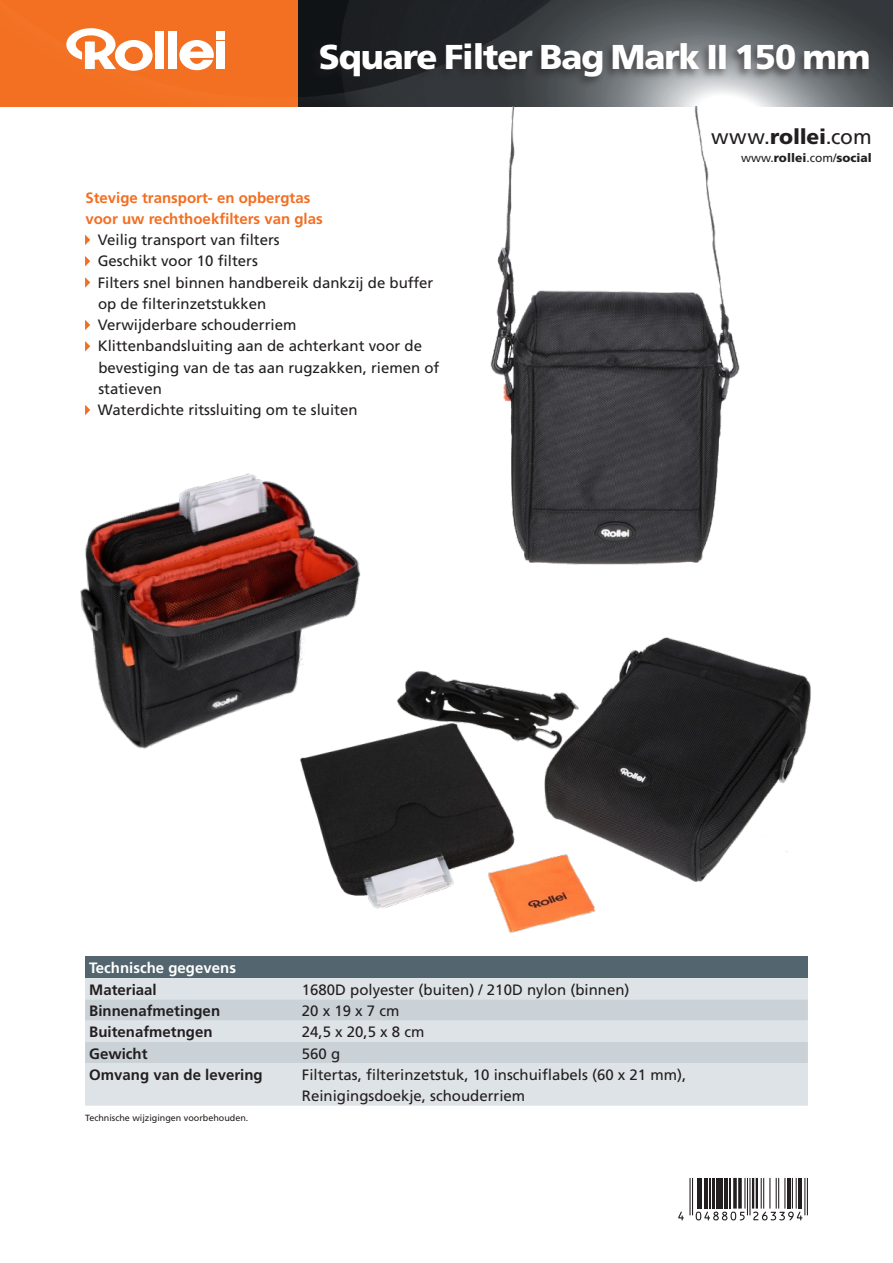
<style>
.page{position:relative;width:893px;height:1263px;background:#fff}
.page>*{position:absolute;margin:0;border:0;box-sizing:border-box;transform-origin:0 0}
.t1{font:900 34.5px "Frutiger LT";letter-spacing:-.03em;color:#fff}
.t2{font:21px "Frutiger LT";letter-spacing:.015em;color:#231f20}
._020_bold{font:15px/21.3px "Frutiger LT";color:#231f20}
.t3{font:700 15px "Frutiger LT";color:#231f20}
._020_bold-2{font:700 15px "Frutiger LT";color:#f36e21}
._020_bold-3{font:700 15px "Frutiger LT";color:#fff}
.t4{font:900 12px "Frutiger LT";color:#231f20}
.t5{font:9px "Frutiger LT";color:#231f20}
.s1{font-weight:900}
.s2{font-weight:400}
</style>
<div class="page">
<img style="left:298px;top:0;width:595px;height:106px">
<div style="left:0;top:0;width:298px;height:106px;background:#f36f21"></div>
<svg style="left:179px;top:40px;width:35px;height:30px"></svg>
<div style="left:155px;top:32px;width:9px;height:37px;background:#fff"></div>
<div style="left:168px;top:32px;width:8px;height:37px;background:#fff"></div>
<div style="left:216px;top:32px;width:9px;height:8px;background:#fff"></div>
<div style="left:216px;top:41px;width:9px;height:28px;background:#fff"></div>
<svg style="left:66px;top:28px;width:87px;height:43px"></svg>
<div style="left:309px;top:40px;width:563px;height:48px;background:#231f20;opacity:.6"></div>
<img style="left:300px;top:637px;width:511px;height:296px">
<img style="left:485px;top:106px;width:255px;height:459px">
<img style="left:80px;top:473px;width:292px;height:283px">
<svg style="left:85px;top:235px;width:5px;height:10px"></svg>
<svg style="left:85px;top:256px;width:5px;height:10px"></svg>
<svg style="left:85px;top:277px;width:5px;height:11px"></svg>
<svg style="left:85px;top:320px;width:5px;height:10px"></svg>
<svg style="left:85px;top:341px;width:5px;height:10px"></svg>
<svg style="left:85px;top:405px;width:5px;height:10px"></svg>
<div style="left:85px;top:957px;width:723px;height:21px;background:#53656e"></div>
<div style="left:85px;top:978px;width:723px;height:128px;background:#dee3e7"></div>
<svg style="left:85px;top:999px;width:723px;height:64px;background:#d1d7dd"></svg>
<svg style="left:689px;top:1178px;width:119px;height:41px"></svg>
<hr style="left:692px;top:1178px;width:1px;height:37px;background:#231f20">
<hr style="left:689px;top:1178px;width:2px;height:37px;background:#231f20">
<hr style="left:697px;top:1178px;width:2px;height:30px;background:#231f20">
<hr style="left:701px;top:1178px;width:1px;height:30px;background:#231f20">
<hr style="left:704px;top:1178px;width:4px;height:30px;background:#231f20">
<hr style="left:709px;top:1178px;width:1px;height:30px;background:#231f20">
<hr style="left:712px;top:1178px;width:2px;height:30px;background:#231f20">
<hr style="left:716px;top:1178px;width:3px;height:30px;background:#231f20">
<hr style="left:721px;top:1178px;width:2px;height:30px;background:#231f20">
<hr style="left:724px;top:1178px;width:4px;height:30px;background:#231f20">
<hr style="left:729px;top:1178px;width:1px;height:30px;background:#231f20">
<svg style="left:738px;top:1178px;width:4px;height:30px"></svg>
<svg style="left:733px;top:1178px;width:4px;height:30px"></svg>
<hr style="left:749px;top:1178px;width:1px;height:37px;background:#231f20">
<hr style="left:747px;top:1178px;width:1px;height:37px;background:#231f20">
<hr style="left:744px;top:1178px;width:1px;height:30px;background:#231f20">
<hr style="left:756px;top:1178px;width:2px;height:30px;background:#231f20">
<hr style="left:752px;top:1178px;width:2px;height:30px;background:#231f20">
<hr style="left:784px;top:1178px;width:1px;height:30px;background:#231f20">
<hr style="left:778px;top:1178px;width:1px;height:30px;background:#231f20">
<hr style="left:776px;top:1178px;width:1px;height:30px;background:#231f20">
<hr style="left:769px;top:1178px;width:1px;height:30px;background:#231f20">
<hr style="left:763px;top:1178px;width:1px;height:30px;background:#231f20">
<hr style="left:761px;top:1178px;width:1px;height:30px;background:#231f20">
<hr style="left:787px;top:1178px;width:3px;height:30px;background:#231f20">
<hr style="left:796px;top:1178px;width:1px;height:30px;background:#231f20">
<hr style="left:792px;top:1178px;width:1px;height:30px;background:#231f20">
<hr style="left:798px;top:1178px;width:4px;height:30px;background:#231f20">
<hr style="left:807px;top:1178px;width:1px;height:37px;background:#231f20">
<hr style="left:804px;top:1178px;width:1px;height:37px;background:#231f20">
<svg style="left:678px;top:1211px;width:6px;height:9px"></svg>
<svg style="left:696px;top:1211px;width:49px;height:9px"></svg>
<svg style="left:753px;top:1211px;width:49px;height:9px"></svg>
<h1 class="t1" style="left:319px;top:36px;width:553px">Square Filter Bag Mark II 150 mm</h1>
<p class="_020_bold-2" style="left:85px;top:189px;width:227px">Stevige transport- en opbergtas</p>
<p class="_020_bold-2" style="left:85px;top:210px;width:239px">voor uw rechthoekfilters van glas</p>
<p class="_020_bold" style="left:98px;top:229px;width:184px">Veilig transport van filters</p>
<p class="_020_bold" style="left:98px;top:251px;width:162px">Geschikt voor 10 filters</p>
<p class="_020_bold" style="left:98px;top:272px;width:337px">Filters snel binnen handbereik dankzij de buffer op de filterinzetstukken</p>
<p class="_020_bold" style="left:98px;top:314px;width:200px">Verwijderbare schouderriem</p>
<p class="_020_bold" style="left:98px;top:336px;width:343px">Klittenbandsluiting aan de achterkant voor de bevestiging van de tas aan rugzakken, riemen of statieven</p>
<p class="_020_bold" style="left:98px;top:399px;width:261px">Waterdichte ritssluiting om te sluiten</p>
<h2 class="t2" style="left:711px;top:125px;width:162px">www.<span class="s1">rollei</span>.com</h2>
<p class="t4" style="left:741px;top:151px;width:132px"><span class="s2">www.</span>rollei<span class="s2">.com/</span>social</p>
<p class="_020_bold-3" style="left:89px;top:959px;width:148px">Technische gegevens</p>
<p class="t3" style="left:89px;top:981px;width:69px">Materiaal</p>
<p class="_020_bold" style="left:302px;top:979px;width:329px">1680D polyester (buiten) / 210D nylon (binnen)</p>
<p class="t3" style="left:89px;top:1002px;width:132px">Binnenafmetingen</p>
<p class="_020_bold" style="left:302px;top:1000px;width:99px">20 x 19 x 7 cm</p>
<p class="t3" style="left:89px;top:1023px;width:125px">Buitenafmetngen</p>
<p class="_020_bold" style="left:302px;top:1021px;width:124px">24,5 x 20,5 x 8 cm</p>
<p class="t3" style="left:89px;top:1044px;width:60px">Gewicht</p>
<p class="_020_bold" style="left:302px;top:1043px;width:40px">560 g</p>
<p class="t3" style="left:89px;top:1066px;width:175px">Omvang van de levering</p>
<p class="_020_bold" style="left:302px;top:1064px;width:386px">Filtertas, filterinzetstuk, 10 inschuiflabels (60 x 21 mm),</p>
<p class="_020_bold" style="left:302px;top:1085px;width:225px">Reinigingsdoekje, schouderriem</p>
<p class="t5" style="left:85px;top:1112px;width:165px">Technische wijzigingen voorbehouden.</p>
</div>
